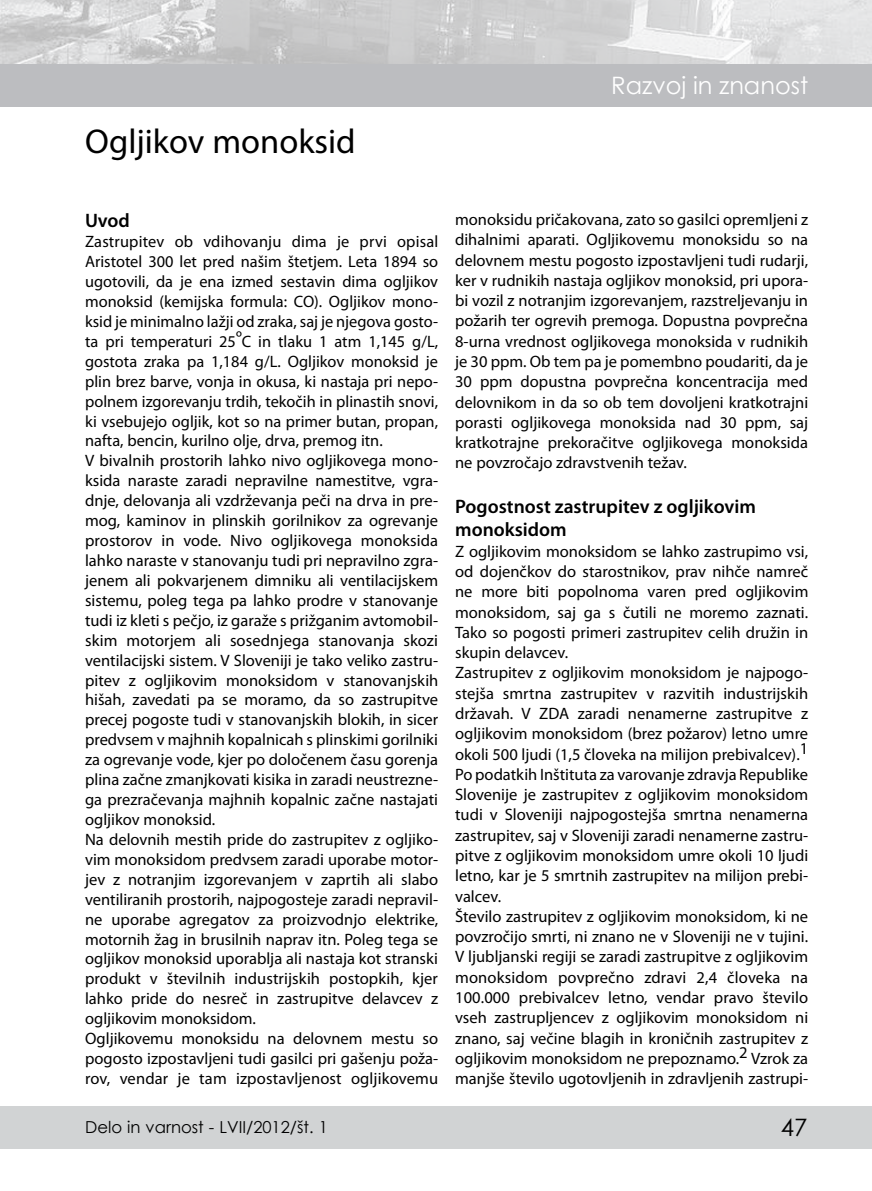
<style>
.page{position:relative;width:872px;height:1191px;background:#fff}
.page>*{position:absolute;margin:0;border:0;box-sizing:border-box;transform-origin:0 0}
.t1{font:34.5px "Myriad Pro";color:#000}
.t2{font:24px "Century Gothic";color:#fff}
.t3{font:24px "Century Gothic";color:#000}
.t4{font:600 19.5px/23.9px "Myriad Pro";color:#000}
.t5{font:16.5px/20px "Myriad Pro";color:#000}
.t6{font:16.5px "Century Gothic";color:#000}
</style>
<div class="page">
<div style="left:0;top:1106px;width:872px;height:42px;background:#d1d3d4"></div>
<img style="left:0;top:0;width:872px;height:64px">
<div style="left:0;top:64px;width:872px;height:42px;background:#bcbdc0"></div>
<p class="t1" style="left:85px;top:121px;width:272px">Ogljikov monoksid</p>
<p class="t2" style="left:611px;top:69px;width:198px">Razvoj in znanost</p>
<p class="t4" style="left:85px;top:208px;width:46px">Uvod</p>
<p class="t5" style="left:85px;top:231px;width:355px">Zastrupitev ob vdihovanju dima je prvi opisal Aristotel 300 let pred našim štetjem. Leta 1894 so ugotovili, da je ena izmed sestavin dima ogljikov monoksid (kemijska formula: CO). Ogljikov mono&shy;ksid je minimalno lažji od zraka, saj je njegova gosto&shy;ta pri temperaturi 25ºC in tlaku 1 atm 1,145 g/L, gostota zraka pa 1,184 g/L. Ogljikov monoksid je plin brez barve, vonja in okusa, ki nastaja pri nepo&shy;polnem izgorevanju trdih, tekočih in plinastih snovi, ki vsebujejo ogljik, kot so na primer butan, propan, nafta, bencin, kurilno olje, drva, premog itn.<br>V bivalnih prostorih lahko nivo ogljikovega mono&shy;ksida naraste zaradi nepravilne namestitve, vgra&shy;dnje, delovanja ali vzdrževanja peči na drva in pre&shy;mog, kaminov in plinskih gorilnikov za ogrevanje prostorov in vode. Nivo ogljikovega monoksida lahko naraste v stanovanju tudi pri nepravilno zgra&shy;jenem ali pokvarjenem dimniku ali ventilacijskem sistemu, poleg tega pa lahko prodre v stanovanje tudi iz kleti s pečjo, iz garaže s prižganim avtomobil&shy;skim motorjem ali sosednjega stanovanja skozi ventilacijski sistem. V Sloveniji je tako veliko zastru&shy;pitev z ogljikovim monoksidom v stanovanjskih hišah, zavedati pa se moramo, da so zastrupitve precej pogoste tudi v stanovanjskih blokih, in sicer predvsem v majhnih kopalnicah s plinskimi gorilniki za ogrevanje vode, kjer po določenem času gorenja plina začne zmanjkovati kisika in zaradi neustrezne&shy;ga prezračevanja majhnih kopalnic začne nastajati ogljikov monoksid.<br>Na delovnih mestih pride do zastrupitev z ogljiko&shy;vim monoksidom predvsem zaradi uporabe motor&shy;jev z notranjim izgorevanjem v zaprtih ali slabo ventiliranih prostorih, najpogosteje zaradi nepravil&shy;ne uporabe agregatov za proizvodnjo elektrike, motornih žag in brusilnih naprav itn. Poleg tega se ogljikov monoksid uporablja ali nastaja kot stranski produkt v številnih industrijskih postopkih, kjer lahko pride do nesreč in zastrupitve delavcev z ogljikovim monoksidom.<br>Ogljikovemu monoksidu na delovnem mestu so pogosto izpostavljeni tudi gasilci pri gašenju poža&shy;rov, vendar je tam izpostavljenost ogljikovemu</p>
<p class="t5" style="left:455px;top:209px;width:354px;text-align:justify">monoksidu pričakovana, zato so gasilci opremljeni z dihalnimi aparati. Ogljikovemu monoksidu so na delovnem mestu pogosto izpostavljeni tudi rudarji, ker v rudnikih nastaja ogljikov monoksid, pri upora&shy;bi vozil z notranjim izgorevanjem, razstreljevanju in požarih ter ogrevih premoga. Dopustna povprečna 8-urna vrednost ogljikovega monoksida v rudnikih je 30 ppm. Ob tem pa je pomembno poudariti, da je 30 ppm dopustna povprečna koncentracija med delovnikom in da so ob tem dovoljeni kratkotrajni porasti ogljikovega monoksida nad 30 ppm, saj kratkotrajne prekoračitve ogljikovega monoksida ne povzročajo zdravstvenih težav.</p>
<p class="t4" style="left:455px;top:493px;width:302px">Pogostnost zastrupitev z ogljikovim monoksidom</p>
<p class="t5" style="left:455px;top:541px;width:355px">Z ogljikovim monoksidom se lahko zastrupimo vsi, od dojenčkov do starostnikov, prav nihče namreč ne more biti popolnoma varen pred ogljikovim monoksidom, saj ga s čutili ne moremo zaznati.<br>Tako so pogosti primeri zastrupitev celih družin in skupin delavcev.<br>Zastrupitev z ogljikovim monoksidom je najpogo&shy;stejša smrtna zastrupitev v razvitih industrijskih državah. V ZDA zaradi nenamerne zastrupitve z ogljikovim monoksidom (brez požarov) letno umre okoli 500 ljudi (1,5 človeka na milijon prebivalcev).1<br>Po podatkih Inštituta za varovanje zdravja Republike Slovenije je zastrupitev z ogljikovim monoksidom tudi v Sloveniji najpogostejša smrtna nenamerna zastrupitev, saj v Sloveniji zaradi nenamerne zastru&shy;pitve z ogljikovim monoksidom umre okoli 10 ljudi letno, kar je 5 smrtnih zastrupitev na milijon prebi&shy;valcev.<br>Število zastrupitev z ogljikovim monoksidom, ki ne povzročijo smrti, ni znano ne v Sloveniji ne v tujini.<br>V ljubljanski regiji se zaradi zastrupitve z ogljikovim monoksidom povprečno zdravi 2,4 človeka na 100.000 prebivalcev letno, vendar pravo število vseh zastrupljencev z ogljikovim monoksidom ni znano, saj večine blagih in kroničnih zastrupitev z ogljikovim monoksidom ne prepoznamo.2 Vzrok za manjše število ugotovljenih in zdravljenih zastrupi-</p>
<p class="t6" style="left:85px;top:1115px;width:244px">Delo in varnost - LVII/2012/št. 1</p>
<p class="t3" style="left:780px;top:1110px;width:28px">47</p>
</div>
